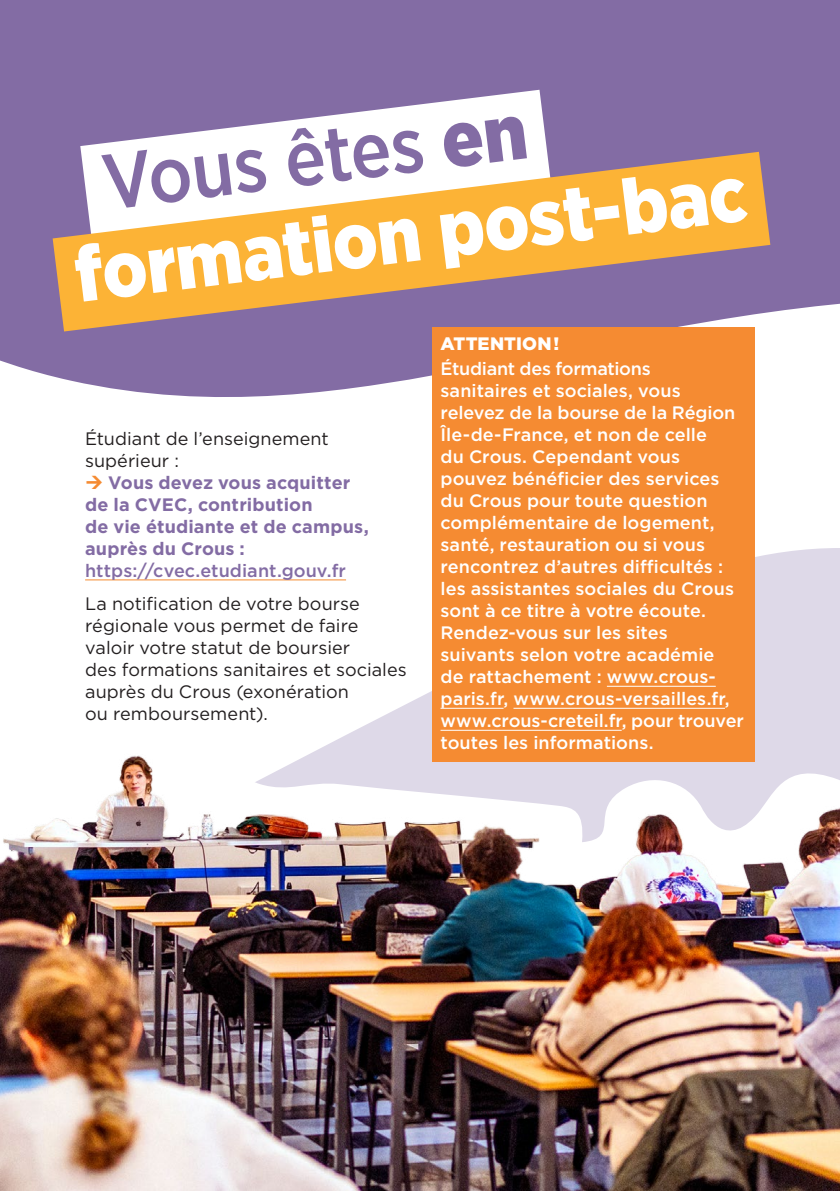
<style>
.page{position:relative;width:840px;height:1191px;background:#fff}
.page>*{position:absolute;margin:0;border:0;box-sizing:border-box;transform-origin:0 0}
.t1{font:900 78px "Gotham Narrow";color:#fff}
.t2{font:500 78px "Gotham Narrow";color:#836ca4}
.Texte_encadré{font:500 18px/22px "Gotham";letter-spacing:.005em;color:#fff}
.Texte_courant{font:18px/22px "Gotham";color:#231f20}
.Texte_avec_flèche{font:700 18px/22px "Gotham";letter-spacing:.005em;color:#836ca4}
.Titre_encadré{font:900 18px "Gotham";letter-spacing:.005em;color:#fff}
.s1{font-weight:900}
.s2{font-weight:500}
</style>
<div class="page">
<svg style="left:0;top:0;width:839px;height:444px;fill:#836ca4"></svg>
<svg style="left:85px;top:548px;width:754px;height:70px"></svg>
<img style="left:0;top:618px;width:839px;height:573px">
<div style="left:0;top:32px;width:649px;height:62px;background:#836ca4"></div>
<svg style="left:0;top:94px;width:839px;height:295px"></svg>
<hr style="left:85px;top:579px;width:261px;height:1px;background:#f58b32">
<div style="left:432px;top:327px;width:322px;height:35px;background:#f58b32"></div>
<div style="left:432px;top:352px;width:322px;height:409px;background:#f58b32"></div>
<hr style="left:606px;top:686px;width:109px;height:1px;background:#fff">
<hr style="left:440px;top:708px;width:63px;height:1px;background:#fff">
<hr style="left:513px;top:708px;width:211px;height:1px;background:#fff">
<hr style="left:440px;top:730px;width:181px;height:1px;background:#fff">
<p class="t2" style="left:97px;top:134px;width:428px;rotate:-7deg">Vous êtes <span class="s1">en</span></p>
<p class="t1" style="left:69px;top:224px;width:677px;rotate:-7deg">formation post-bac</p>
<p class="Texte_courant" style="left:85px;top:427px;width:245px">Étudiant de l’enseignement supérieur :</p>
<p class="Texte_avec_flèche" style="left:85px;top:471px;width:285px;text-indent:23px">Vous devez vous acquitter de la CVEC, contribution<br>de vie étudiante et de campus, auprès du Crous : <span class="s2">https://cvec.etudiant.gouv.fr</span></p>
<p class="Texte_courant" style="left:85px;top:592px;width:323px">La notification de votre bourse régionale vous permet de faire valoir votre statut de boursier<br>des formations sanitaires et sociales auprès du Crous (exonération<br>ou remboursement).</p>
<p class="Titre_encadré" style="left:440px;top:331px;width:120px">ATTENTION !</p>
<p class="Texte_encadré" style="left:440px;top:357px;width:305px">Étudiant des formations<br>sanitaires et sociales, vous relevez de la bourse de la Région<br>Île-de-France, et non de celle<br>du Crous. Cependant vous pouvez bénéficier des services du Crous pour toute question complémentaire de logement, santé, restauration ou si vous rencontrez d’autres difficultés : les assistantes sociales du Crous sont à ce titre à votre écoute.<br>Rendez-vous sur les sites suivants selon votre académie<br>de rattachement : www.crous&shy;paris.fr, www.crous-versailles.fr, www.crous-creteil.fr, pour trouver toutes les informations.</p>
</div>
